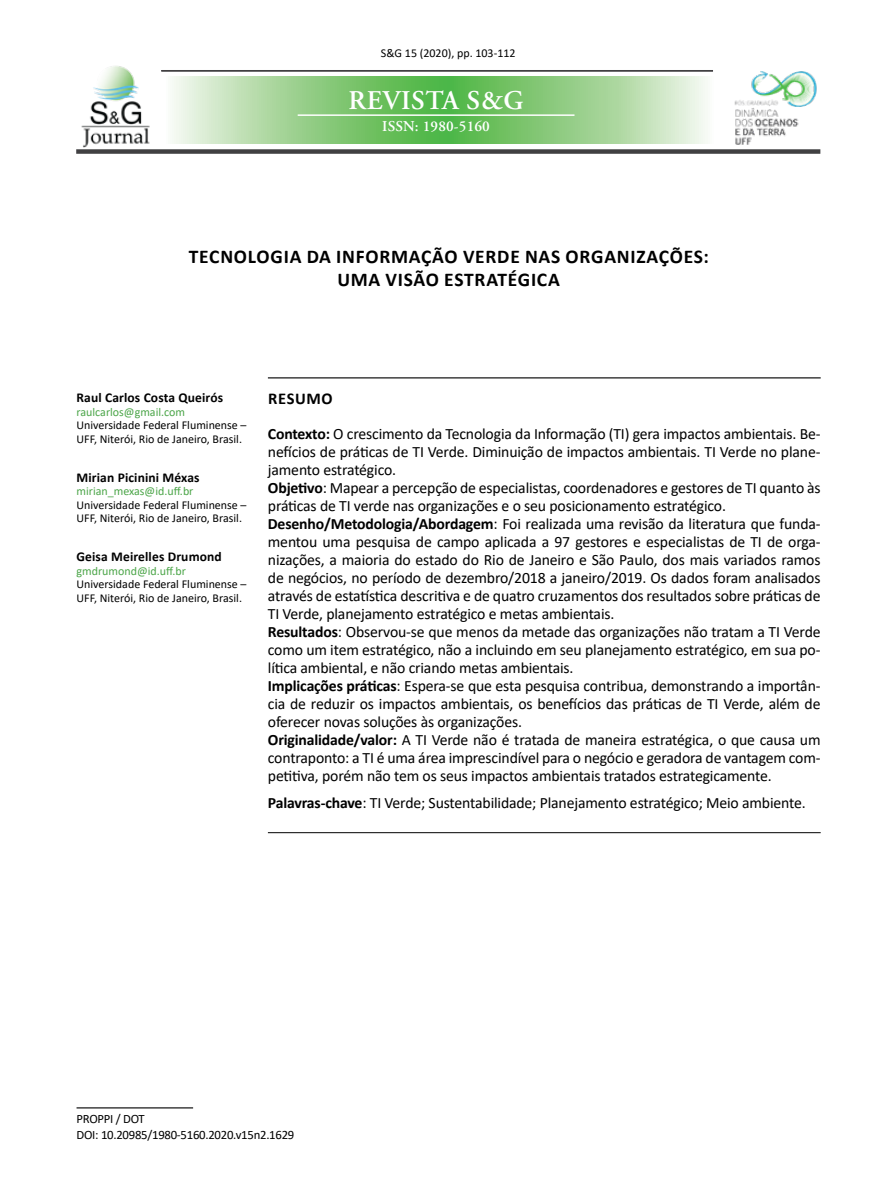
<style>
.page{position:relative;width:893px;height:1191px;background:#fff}
.page>*{position:absolute;margin:0;border:0;box-sizing:border-box;transform-origin:0 0}
.t1{font:600 27px "Adobe Garamond Pro";letter-spacing:.025em;color:#fff}
.t2{font:700 19.5px/23.4px "Calibri";letter-spacing:.04em;color:#000;text-align:center}
.t3{font:700 16.5px "Calibri";letter-spacing:.04em;color:#000}
.t4{font:15.75px/18px "Calibri";letter-spacing:-.01em;color:#000}
.t5{font:600 15px "Adobe Garamond Pro";letter-spacing:.01em;color:#fff}
.t6{font:700 13.5px "Calibri";letter-spacing:.01em;color:#000}
.t7{font:12.75px/15.3px "Calibri";letter-spacing:-.02em;color:#000}
.t8{font:12px/13.5px "Calibri";color:#000}
.t9{font:12px "Calibri";color:#4ba548}
.s1{font-weight:700}
</style>
<div class="page">
<hr style="left:77px;top:1107px;width:116px;height:1px;background:#000">
<svg style="left:172px;top:77px;width:536px;height:67px;background:#9ad18f"></svg>
<hr style="left:161px;top:70px;width:552px;height:1px;background:#414042">
<img style="left:81px;top:66px;width:82px;height:82px">
<div style="left:76px;top:149px;width:744px;height:5px;background:#414042"></div>
<hr style="left:298px;top:114px;width:276px;height:2px;background:#fff">
<img style="left:720px;top:71px;width:101px;height:83px">
<hr style="left:268px;top:377px;width:553px;height:1px;background:#000">
<hr style="left:268px;top:832px;width:553px;height:1px;background:#000">
<p class="t8" style="left:381px;top:46px;width:136px">S&amp;G 15 (2020), pp. 103-112</p>
<h1 class="t1" style="left:348px;top:85px;width:177px">REVISTA S&amp;G</h1>
<p class="t5" style="left:382px;top:118px;width:109px">ISSN: 1980-5160</p>
<p class="t2" style="left:189px;top:244px;width:521px">TECNOLOGIA DA INFORMAÇÃO VERDE NAS ORGANIZAÇÕES:<br>UMA VISÃO ESTRATÉGICA</p>
<p class="t6" style="left:77px;top:389px;width:148px">Raul Carlos Costa Queirós</p>
<p class="t9" style="left:77px;top:403px;width:110px">raulcarlos@gmail.com</p>
<p class="t8" style="left:77px;top:418px;width:172px">Universidade Federal Fluminense –<br>UFF, Niterói, Rio de Janeiro, Brasil.</p>
<p class="t6" style="left:77px;top:469px;width:124px">Mirian Picinini Méxas</p>
<p class="t9" style="left:77px;top:483px;width:118px">mirian_mexas@id.uff.br</p>
<p class="t8" style="left:77px;top:498px;width:172px">Universidade Federal Fluminense –<br>UFF, Niterói, Rio de Janeiro, Brasil.</p>
<p class="t6" style="left:77px;top:548px;width:147px">Geisa Meirelles Drumond</p>
<p class="t9" style="left:77px;top:562px;width:111px">gmdrumond@id.uff.br</p>
<p class="t8" style="left:77px;top:577px;width:172px">Universidade Federal Fluminense –<br>UFF, Niterói, Rio de Janeiro, Brasil.</p>
<p class="t3" style="left:268px;top:388px;width:66px">RESUMO</p>
<p class="t4" style="left:268px;top:424px;width:554px"><span class="s1">Contexto:</span> O crescimento da Tecnologia da Informação (TI) gera impactos ambientais. Be&shy;nefícios de práticas de TI Verde. Diminuição de impactos ambientais. TI Verde no plane&shy;jamento estratégico.<br><span class="s1">Objetivo</span>: Mapear a percepção de especialistas, coordenadores e gestores de TI quanto às práticas de TI verde nas organizações e o seu posicionamento estratégico.<br><span class="s1">Desenho/Metodologia/Abordagem</span>: Foi realizada uma revisão da literatura que funda&shy;mentou uma pesquisa de campo aplicada a 97 gestores e especialistas de TI de orga&shy;nizações, a maioria do estado do Rio de Janeiro e São Paulo, dos mais variados ramos de negócios, no período de dezembro/2018 a janeiro/2019. Os dados foram analisados através de estatística descritiva e de quatro cruzamentos dos resultados sobre práticas de TI Verde, planejamento estratégico e metas ambientais.<br><span class="s1">Resultados</span>: Observou-se que menos da metade das organizações não tratam a TI Verde como um item estratégico, não a incluindo em seu planejamento estratégico, em sua po&shy;lítica ambiental, e não criando metas ambientais.<br><span class="s1">Implicações práticas</span>: Espera-se que esta pesquisa contribua, demonstrando a importân&shy;cia de reduzir os impactos ambientais, os benefícios das práticas de TI Verde, além de oferecer novas soluções às organizações.<br><span class="s1">Originalidade/valor:</span> A TI Verde não é tratada de maneira estratégica, o que causa um contraponto: a TI é uma área imprescindível para o negócio e geradora de vantagem com&shy;petitiva, porém não tem os seus impactos ambientais tratados estrategicamente.</p>
<p class="t4" style="left:268px;top:793px;width:539px"><span class="s1">Palavras-chave</span>: TI Verde; Sustentabilidade; Planejamento estratégico; Meio ambiente.</p>
<p class="t7" style="left:77px;top:1111px;width:219px">PROPPI / DOT<br>DOI: 10.20985/1980-5160.2020.v15n2.1629</p>
</div>
